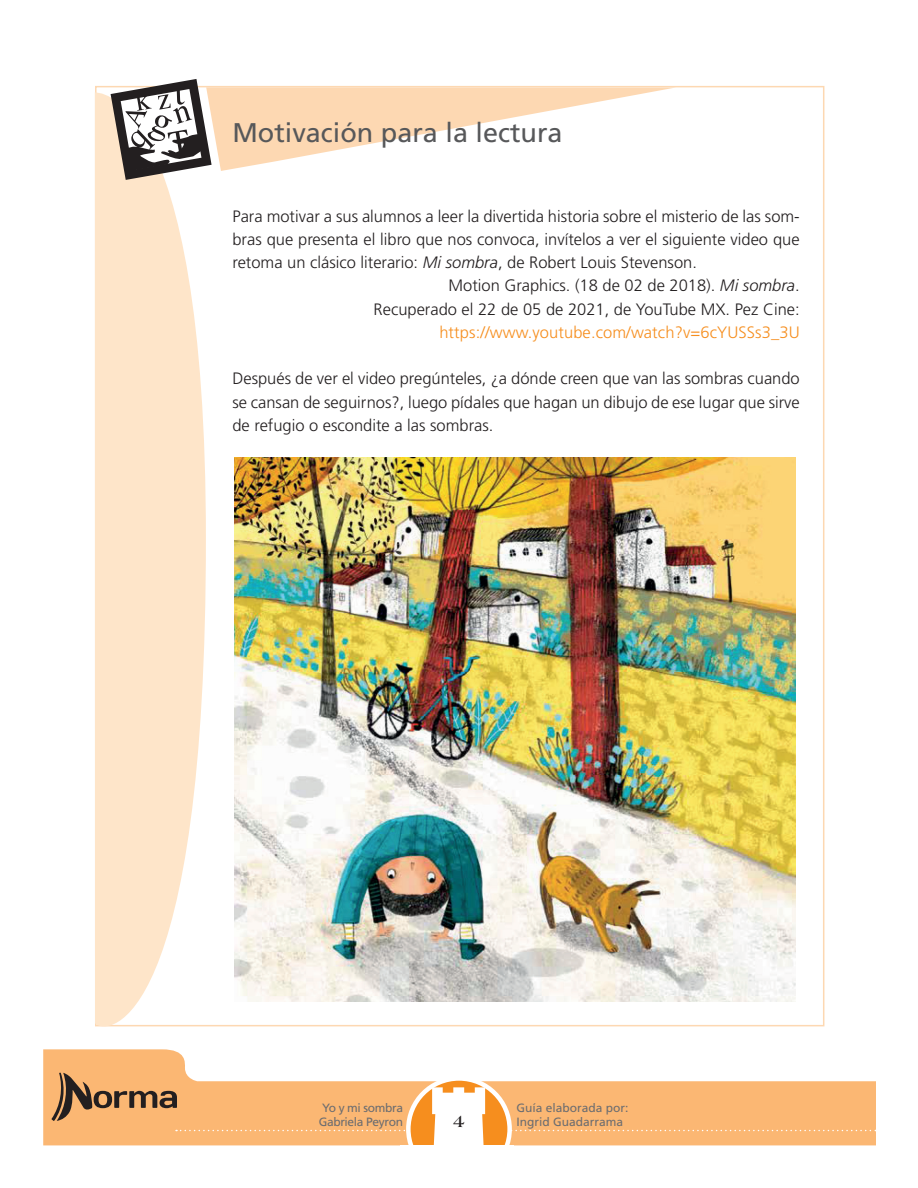
<style>
.page{position:relative;width:918px;height:1188px;background:#fff}
.page>*{position:absolute;margin:0;border:0;box-sizing:border-box;transform-origin:0 0}
.t1{font:27px "Frutiger LT Std";color:#57585a}
.t2{font:700 18px "Americana Std";color:#231f20}
.t3{font:300 16.5px/23.2px "Frutiger LT Std";color:#231f20;text-align:justify}
.t4{font:300 16.5px "Frutiger LT Std";letter-spacing:.005em;color:#f68e1e}
.t5{font:12px/14.4px "Frutiger LT Std";color:#6c6d70}
.t6{font:12px/14.4px "Frutiger LT Std";letter-spacing:-.03em;color:#6c6d70}
.s1{font-style:italic}
</style>
<div class="page">
<svg style="left:43px;top:1049px;width:143px;height:96px;background:#fbb978"></svg>
<svg style="left:51px;top:1073px;width:825px;height:73px;background:#f4bb82"></svg>
<svg style="left:95px;top:86px;width:111px;height:941px;background:#fee8d0"></svg>
<svg style="left:111px;top:79px;width:565px;height:101px"></svg>
<img style="left:234px;top:457px;width:562px;height:545px">
<h1 class="t1" style="left:232px;top:116px;width:332px">Motivación para la lectura</h1>
<p class="t3" style="left:232px;top:205px;width:569px">Para motivar a sus alumnos a leer la divertida historia sobre el misterio de las som-</p>
<p class="t3" style="left:232px;top:228px;width:569px">bras que presenta el libro que nos convoca, invítelos a ver el siguiente video que</p>
<p class="t3" style="left:232px;top:251px;width:466px">retoma un clásico literario: <span class="s1">Mi sombra</span>, de Robert Louis Stevenson.</p>
<p class="t3" style="left:449px;top:274px;width:353px">Motion Graphics. (18 de 02 de 2018). <span class="s1">Mi sombra</span>.</p>
<p class="t3" style="left:374px;top:298px;width:428px">Recuperado el 22 de 05 de 2021, de YouTube MX. Pez Cine:</p>
<p class="t4" style="left:439px;top:323px;width:362px">https://www.youtube.com/watch?v=6cYUSSs3_3U</p>
<p class="t3" style="left:232px;top:367px;width:569px">Después de ver el video pregúnteles, ¿a dónde creen que van las sombras cuando se cansan de seguirnos?, luego pídales que hagan un dibujo de ese lugar que sirve de refugio o escondite a las sombras.</p>
<p class="t6" style="left:319px;top:1101px;width:86px">Yo y mi sombra<br>Gabriela Peyron</p>
<p class="t5" style="left:516px;top:1101px;width:114px">Guía elaborada por:<br>Ingrid Guadarrama</p>
<p class="t2" style="left:453px;top:1111px;width:13px">4</p>
</div>
